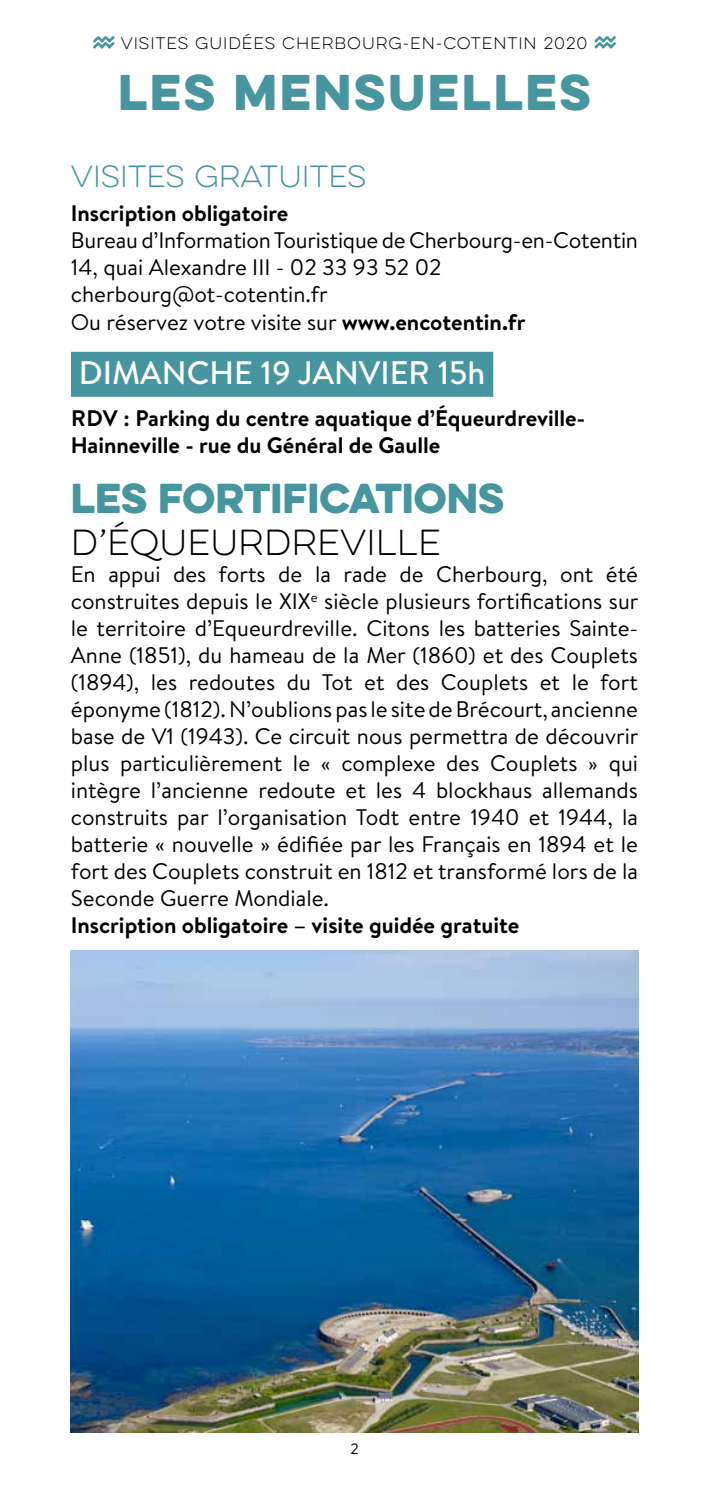
<style>
.page{position:relative;width:709px;height:1489px;background:#fff}
.page>*{position:absolute;margin:0;border:0;box-sizing:border-box;transform-origin:0 0}
.t1{font:45px "Eveleth Clean";letter-spacing:.06em;color:#47959f}
.t2{font:37.5px "Eveleth Clean";color:#47959f}
.t3{font:500 32.5px "Brandon Text";color:#fff}
.t4{font:100 32.5px "Eveleth Clean";color:#000}
.t5{font:100 27.5px "Eveleth Clean";color:#47959f}
.t6{font:22.5px/27px "Brandon Text";color:#000}
.t7{font:700 22.5px/27px "Brandon Text";color:#000}
.t8{font:100 15px "Eveleth Clean";letter-spacing:.06em;color:#000}
.t9{font:15px "Brandon Text";color:#000}
.s1{font-weight:700}
</style>
<div class="page">
<svg style="left:93px;top:36px;width:21px;height:12px"></svg>
<svg style="left:594px;top:36px;width:22px;height:12px"></svg>
<img style="left:71px;top:950px;width:567px;height:481px">
<div style="left:71px;top:352px;width:422px;height:45px;background:#47959f"></div>
<p class="t8" style="left:121px;top:32px;width:468px">VISITES GUIDÉES CHERBOURG-EN-COTENTIN 2020</p>
<h1 class="t1" style="left:118px;top:58px;width:474px">LES MENSUELLES</h1>
<p class="t5" style="left:71px;top:157px;width:297px">VISITES GRATUITES</p>
<p class="t7" style="left:71px;top:199px;width:219px">Inscription obligatoire</p>
<p class="t6" style="left:71px;top:226px;width:568px">Bureau d’Information Touristique de Cherbourg-en-Cotentin 14, quai Alexandre III - 02 33 93 52 02 cherbourg@ot-cotentin.fr<br>Ou réservez votre visite sur <span class="s1">www.encotentin.fr</span></p>
<h3 class="t3" style="left:79px;top:350px;width:408px">DIMANCHE 19 JANVIER 15h</h3>
<p class="t7" style="left:71px;top:403px;width:516px">RDV : Parking du centre aquatique d’Équeurdreville-<br>Hainneville - rue du Général de Gaulle</p>
<h2 class="t2" style="left:71px;top:469px;width:435px">LES FORTIFICATIONS</h2>
<h3 class="t4" style="left:71px;top:520px;width:372px">D’ÉQUEURDREVILLE</h3>
<p class="t6" style="left:71px;top:560px;width:569px;text-align:justify">En appui des forts de la rade de Cherbourg, ont été construites depuis le XIX<sup>e</sup> siècle plusieurs fortifications sur le territoire d’Equeurdreville. Citons les batteries Sainte-Anne (1851), du hameau de la Mer (1860) et des Couplets (1894), les redoutes du Tot et des Couplets et le fort éponyme (1812). N’oublions pas le site de Brécourt, ancienne base de V1 (1943). Ce circuit nous permettra de découvrir plus particulièrement le « complexe des Couplets » qui intègre l’ancienne redoute et les 4 blockhaus allemands construits par l’organisation Todt entre 1940 et 1944, la batterie « nouvelle » édifiée par les Français en 1894 et le fort des Couplets construit en 1812 et transformé lors de la Seconde Guerre Mondiale.</p>
<p class="t7" style="left:71px;top:911px;width:450px">Inscription obligatoire – visite guidée gratuite</p>
<p class="t9" style="left:350px;top:1437px;width:10px">2</p>
</div>
